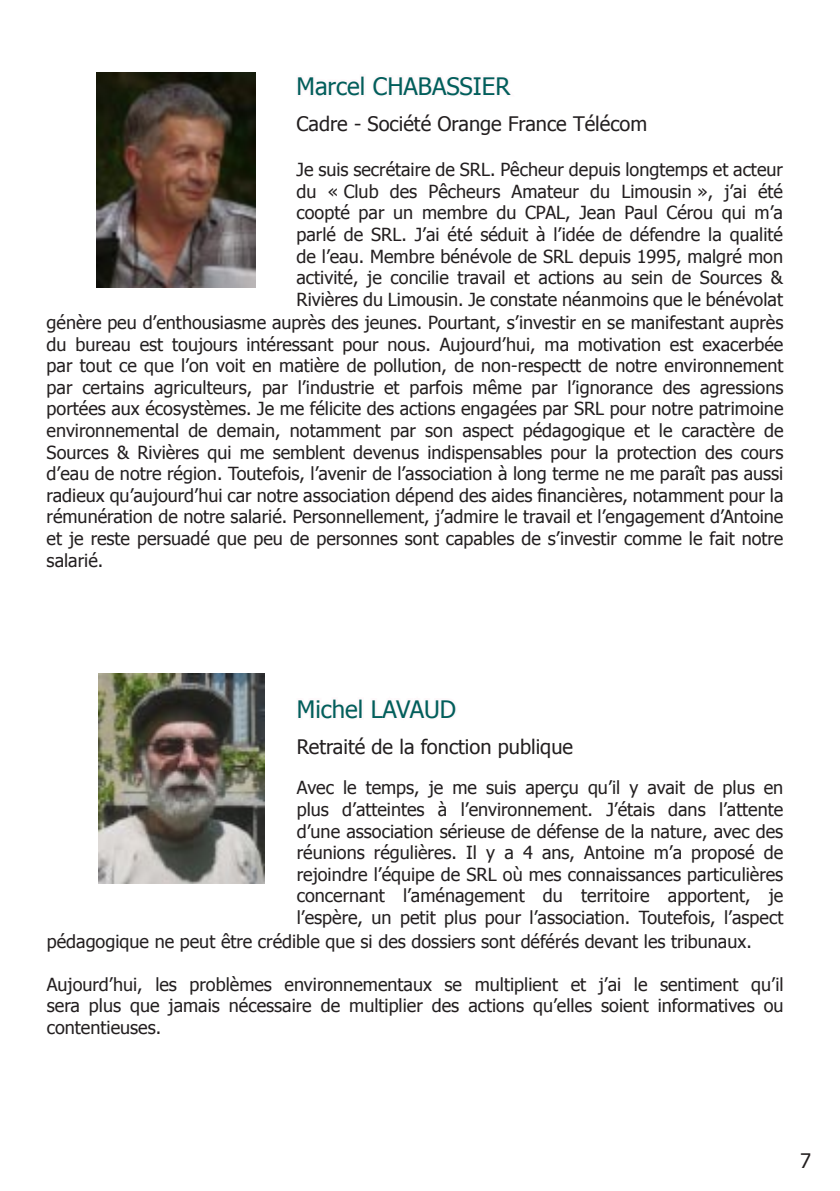
<style>
.page{position:relative;width:840px;height:1191px;background:#fff}
.page>*{position:absolute;margin:0;border:0;box-sizing:border-box;transform-origin:0 0}
.t1{font:24px "Tahoma";color:#025e5b}
.t2{font:20px "Tahoma";color:#231f20}
.t3{font:18px/21.6px "Tahoma";color:#231f20;text-align:justify}
</style>
<div class="page">
<img style="left:96px;top:72px;width:159px;height:215px">
<img style="left:98px;top:673px;width:167px;height:210px">
<h1 class="t1" style="left:296px;top:70px;width:215px">Marcel CHABASSIER</h1>
<p class="t2" style="left:296px;top:110px;width:352px">Cadre - Société Orange France Télécom</p>
<p class="t3" style="left:296px;top:158px;width:488px">Je suis secrétaire de SRL. Pêcheur depuis longtemps et acteur du « Club des Pêcheurs Amateur du Limousin », j’ai été coopté par un membre du CPAL, Jean Paul Cérou qui m’a parlé de SRL. J’ai été séduit à l’idée de défendre la qualité de l’eau. Membre bénévole de SRL depuis 1995, malgré mon activité, je concilie travail et actions au sein de Sources &amp; Rivières du Limousin. Je constate néanmoins que le bénévolat</p>
<p class="t3" style="left:47px;top:311px;width:738px">génère peu d’enthousiasme auprès des jeunes. Pourtant, s’investir en se manifestant auprès du bureau est toujours intéressant pour nous. Aujourd’hui, ma motivation est exacerbée par tout ce que l’on voit en matière de pollution, de non-respectt de notre environnement par certains agriculteurs, par l’industrie et parfois même par l’ignorance des agressions portées aux écosystèmes. Je me félicite des actions engagées par SRL pour notre patrimoine environnemental de demain, notamment par son aspect pédagogique et le caractère de Sources &amp; Rivières qui me semblent devenus indispensables pour la protection des cours d’eau de notre région. Toutefois, l’avenir de l’association à long terme ne me paraît pas aussi radieux qu’aujourd’hui car notre association dépend des aides financières, notamment pour la rémunération de notre salarié. Personnellement, j’admire le travail et l’engagement d’Antoine et je reste persuadé que peu de personnes sont capables de s’investir comme le fait notre salarié.</p>
<h1 class="t1" style="left:296px;top:692px;width:161px">Michel LAVAUD</h1>
<p class="t2" style="left:296px;top:733px;width:277px">Retraité de la fonction publique</p>
<p class="t3" style="left:296px;top:776px;width:487px">Avec le temps, je me suis aperçu qu’il y avait de plus en plus d’atteintes à l’environnement. J’étais dans l’attente d’une association sérieuse de défense de la nature, avec des réunions régulières. Il y a 4 ans, Antoine m’a proposé de rejoindre l’équipe de SRL où mes connaissances particulières concernant l’aménagement du territoire apportent, je l’espère, un petit plus pour l’association. Toutefois, l’aspect</p>
<p class="t3" style="left:47px;top:929px;width:706px">pédagogique ne peut être crédible que si des dossiers sont déférés devant les tribunaux.</p>
<p class="t3" style="left:47px;top:972px;width:737px">Aujourd’hui, les problèmes environnementaux se multiplient et j’ai le sentiment qu’il sera plus que jamais nécessaire de multiplier des actions qu’elles soient informatives ou contentieuses.</p>
<p class="t2" style="left:799px;top:1147px;width:12px">7</p>
</div>
